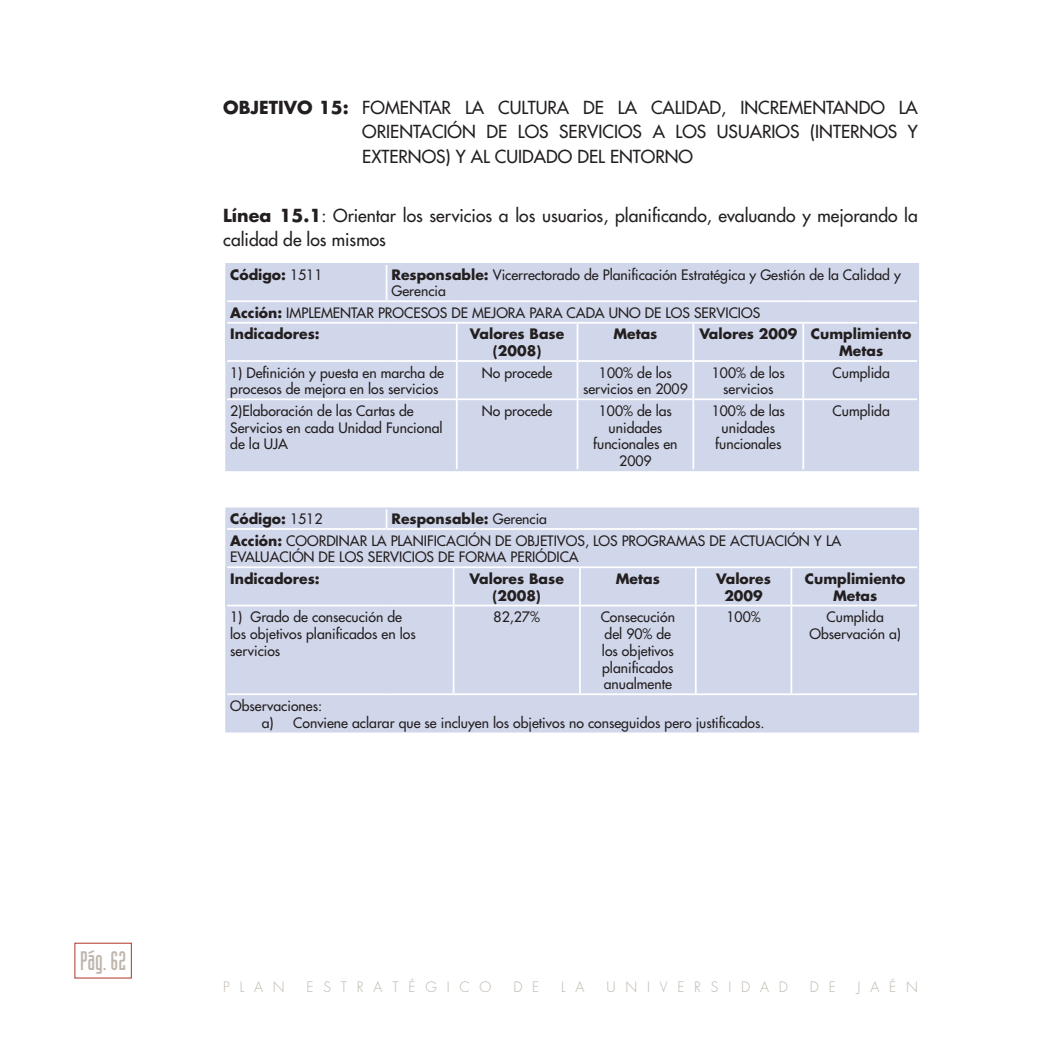
<style>
.page{position:relative;width:1042px;height:1042px;background:#fff}
.page>*{position:absolute;margin:0;border:0;box-sizing:border-box;transform-origin:0 0}
.t1{font:26.25px "Industria LT Std Solid";color:#beb6ad}
.t2{font:500 17.5px/24.5px "Futura Std";color:#231f20;text-align:justify}
.t3{font:500 14px/16.8px "Futura Std";color:#231f20}
.t4{font:700 14px/16.8px "Futura Std";color:#231f20;text-align:center}
.t5{font:300 14px "Futura Std";letter-spacing:.7em;color:#beb6ad}
.s1{font-weight:700}
.s2{font-weight:500}
</style>
<div class="page">
<div style="left:225px;top:263px;width:694px;height:208px;background:#d1d7ea"></div>
<div style="left:225px;top:323px;width:232px;height:38px;background:#d1d7ea"></div>
<hr style="left:386px;top:265px;width:1px;height:35px;background:#fff">
<hr style="left:227px;top:300px;width:159px;height:2px;background:#fff">
<hr style="left:386px;top:300px;width:71px;height:2px;background:#fff">
<hr style="left:457px;top:300px;width:120px;height:2px;background:#fff">
<hr style="left:577px;top:300px;width:116px;height:2px;background:#fff">
<hr style="left:693px;top:300px;width:110px;height:2px;background:#fff">
<hr style="left:803px;top:300px;width:114px;height:2px;background:#fff">
<hr style="left:227px;top:322px;width:159px;height:2px;background:#fff">
<hr style="left:386px;top:322px;width:71px;height:2px;background:#fff">
<hr style="left:457px;top:322px;width:120px;height:2px;background:#fff">
<hr style="left:456px;top:324px;width:2px;height:36px;background:#fff">
<hr style="left:577px;top:322px;width:116px;height:2px;background:#fff">
<hr style="left:576px;top:324px;width:2px;height:36px;background:#fff">
<hr style="left:693px;top:322px;width:110px;height:2px;background:#fff">
<hr style="left:692px;top:324px;width:2px;height:36px;background:#fff">
<hr style="left:803px;top:322px;width:114px;height:2px;background:#fff">
<hr style="left:802px;top:324px;width:2px;height:36px;background:#fff">
<hr style="left:227px;top:360px;width:159px;height:2px;background:#fff">
<hr style="left:386px;top:360px;width:71px;height:2px;background:#fff">
<hr style="left:457px;top:360px;width:120px;height:2px;background:#fff">
<hr style="left:456px;top:362px;width:2px;height:36px;background:#fff">
<hr style="left:577px;top:360px;width:116px;height:2px;background:#fff">
<hr style="left:576px;top:362px;width:2px;height:36px;background:#fff">
<hr style="left:693px;top:360px;width:110px;height:2px;background:#fff">
<hr style="left:692px;top:362px;width:2px;height:36px;background:#fff">
<hr style="left:803px;top:360px;width:114px;height:2px;background:#fff">
<hr style="left:802px;top:362px;width:2px;height:36px;background:#fff">
<hr style="left:227px;top:398px;width:159px;height:2px;background:#fff">
<hr style="left:386px;top:398px;width:71px;height:2px;background:#fff">
<hr style="left:457px;top:398px;width:120px;height:2px;background:#fff">
<hr style="left:456px;top:400px;width:2px;height:69px;background:#fff">
<hr style="left:577px;top:398px;width:116px;height:2px;background:#fff">
<hr style="left:576px;top:400px;width:2px;height:69px;background:#fff">
<hr style="left:693px;top:398px;width:110px;height:2px;background:#fff">
<hr style="left:692px;top:400px;width:2px;height:69px;background:#fff">
<hr style="left:803px;top:398px;width:114px;height:2px;background:#fff">
<hr style="left:802px;top:400px;width:2px;height:69px;background:#fff">
<div style="left:225px;top:507px;width:694px;height:225px;background:#d1d7ea"></div>
<div style="left:225px;top:567px;width:229px;height:38px;background:#d1d7ea"></div>
<svg style="left:386px;top:509px;width:1px;height:19px"></svg>
<hr style="left:227px;top:528px;width:159px;height:2px;background:#fff">
<hr style="left:386px;top:528px;width:68px;height:2px;background:#fff">
<hr style="left:454px;top:528px;width:126px;height:2px;background:#fff">
<hr style="left:580px;top:528px;width:116px;height:2px;background:#fff">
<hr style="left:696px;top:528px;width:95px;height:2px;background:#fff">
<hr style="left:791px;top:528px;width:126px;height:2px;background:#fff">
<hr style="left:227px;top:566px;width:159px;height:2px;background:#fff">
<hr style="left:386px;top:566px;width:68px;height:2px;background:#fff">
<hr style="left:454px;top:566px;width:126px;height:2px;background:#fff">
<hr style="left:453px;top:568px;width:1px;height:37px;background:#fff">
<hr style="left:580px;top:566px;width:116px;height:2px;background:#fff">
<hr style="left:579px;top:568px;width:2px;height:37px;background:#fff">
<hr style="left:696px;top:566px;width:95px;height:2px;background:#fff">
<hr style="left:695px;top:568px;width:2px;height:37px;background:#fff">
<hr style="left:791px;top:566px;width:126px;height:2px;background:#fff">
<hr style="left:790px;top:568px;width:2px;height:37px;background:#fff">
<hr style="left:227px;top:605px;width:159px;height:1px;background:#fff">
<hr style="left:386px;top:605px;width:68px;height:1px;background:#fff">
<hr style="left:454px;top:605px;width:126px;height:1px;background:#fff">
<hr style="left:453px;top:606px;width:1px;height:87px;background:#fff">
<hr style="left:580px;top:605px;width:116px;height:1px;background:#fff">
<hr style="left:579px;top:606px;width:2px;height:87px;background:#fff">
<hr style="left:696px;top:605px;width:95px;height:1px;background:#fff">
<hr style="left:695px;top:606px;width:2px;height:87px;background:#fff">
<hr style="left:791px;top:605px;width:126px;height:1px;background:#fff">
<hr style="left:790px;top:606px;width:2px;height:87px;background:#fff">
<hr style="left:227px;top:693px;width:159px;height:2px;background:#fff">
<hr style="left:386px;top:693px;width:68px;height:2px;background:#fff">
<hr style="left:454px;top:693px;width:126px;height:2px;background:#fff">
<hr style="left:580px;top:693px;width:116px;height:2px;background:#fff">
<hr style="left:696px;top:693px;width:95px;height:2px;background:#fff">
<hr style="left:791px;top:693px;width:126px;height:2px;background:#fff">
<h1 class="t1" style="left:80px;top:946px;width:48px">Pág. 62</h1>
<p class="t2" style="left:362px;top:95px;width:557px;text-indent:-139px"><span class="s1">OBJETIVO 15:</span> FOMENTAR LA CULTURA DE LA CALIDAD, INCREMENTANDO LA ORIENTACIÓN DE LOS SERVICIOS A LOS USUARIOS (INTERNOS Y EXTERNOS) Y AL CUIDADO DEL ENTORNO</p>
<p class="t2" style="left:223px;top:203px;width:696px"><span class="s1">Línea 15.1</span>: Orientar los servicios a los usuarios, planificando, evaluando y mejorando la calidad de los mismos</p>
<p class="t4" style="left:230px;top:266px;width:94px">Código: <span class="s2">1511</span></p>
<p class="t3" style="left:391px;top:266px;width:511px"><span class="s1">Responsable:</span> Vicerrectorado de Planificación Estratégica y Gestión de la Calidad y<br>Gerencia</p>
<p class="t3" style="left:230px;top:302px;width:531px;line-height:21.5px"><span class="s1">Acción:</span> IMPLEMENTAR PROCESOS DE MEJORA PARA CADA UNO DE LOS SERVICIOS<br><span class="s1">Indicadores:</span></p>
<p class="t4" style="left:470px;top:325px;width:96px">Valores Base (2008)</p>
<p class="t4" style="left:613px;top:325px;width:46px">Metas</p>
<p class="t4" style="left:839px;top:325px;width:74px;text-align:left;text-indent:-140px">Valores 2009 Cumplimiento<br>Metas</p>
<p class="t3" style="left:230px;top:364px;width:215px">1) Definición y puesta en marcha de procesos de mejora en los servicios</p>
<p class="t3" style="left:482px;top:364px;width:72px">No procede</p>
<p class="t3" style="left:583px;top:364px;width:106px;text-align:center">100% de los servicios en 2009</p>
<p class="t3" style="left:712px;top:364px;width:74px;text-align:center">100% de los servicios</p>
<p class="t3" style="left:832px;top:364px;width:59px">Cumplida</p>
<p class="t3" style="left:230px;top:402px;width:214px">2)Elaboración de las Cartas de<br>Servicios en cada Unidad Funcional de la UJA</p>
<p class="t3" style="left:482px;top:402px;width:72px">No procede</p>
<p class="t3" style="left:593px;top:402px;width:86px;text-align:center">100% de las unidades funcionales en<br>2009</p>
<p class="t3" style="left:712px;top:402px;width:75px;text-align:center">100% de las unidades funcionales</p>
<p class="t3" style="left:832px;top:402px;width:59px">Cumplida</p>
<p class="t3" style="left:230px;top:508px;width:612px;line-height:21.5px;text-indent:161px"><span class="s1">Responsable:</span> Gerencia<br><span class="s1">Acción:</span> COORDINAR LA PLANIFICACIÓN DE OBJETIVOS, LOS PROGRAMAS DE ACTUACIÓN Y LA</p>
<p class="t3" style="left:230px;top:549px;width:350px">EVALUACIÓN DE LOS SERVICIOS DE FORMA PERIÓDICA</p>
<p class="t4" style="left:230px;top:570px;width:91px">Indicadores:</p>
<p class="t4" style="left:470px;top:570px;width:96px">Valores Base (2008)</p>
<p class="t4" style="left:616px;top:570px;width:46px">Metas</p>
<p class="t4" style="left:716px;top:570px;width:56px">Valores<br>2009</p>
<p class="t4" style="left:805px;top:570px;width:102px">Cumplimiento<br>Metas</p>
<p class="t3" style="left:230px;top:608px;width:187px">1) Grado de consecución de los objetivos planificados en los servicios</p>
<p class="t3" style="left:493px;top:608px;width:48px">82,27%</p>
<p class="t3" style="left:601px;top:608px;width:76px">Consecución del 90% de los objetivos planificados anualmente</p>
<p class="t3" style="left:726px;top:608px;width:36px">100%</p>
<p class="t3" style="left:809px;top:608px;width:93px;text-align:center">Cumplida<br>Observación a)</p>
<p class="t3" style="left:262px;top:697px;width:504px;text-indent:-32px">Observaciones:<br>a) Conviene aclarar que se incluyen los objetivos no conseguidos pero justificados.</p>
<p class="t4" style="left:230px;top:510px;width:94px">Código: <span class="s2">1512</span></p>
<p class="t5" style="left:223px;top:978px;width:63px">PLAN</p>
<p class="t5" style="left:306px;top:978px;width:186px">ESTRATÉGICO</p>
<p class="t5" style="left:513px;top:978px;width:28px">D E</p>
<p class="t5" style="left:561px;top:978px;width:25px">L A</p>
<p class="t5" style="left:606px;top:978px;width:183px">UNIVERSIDAD</p>
<p class="t5" style="left:810px;top:978px;width:28px">D E</p>
<p class="t5" style="left:857px;top:978px;width:62px">JAÉN</p>
</div>
